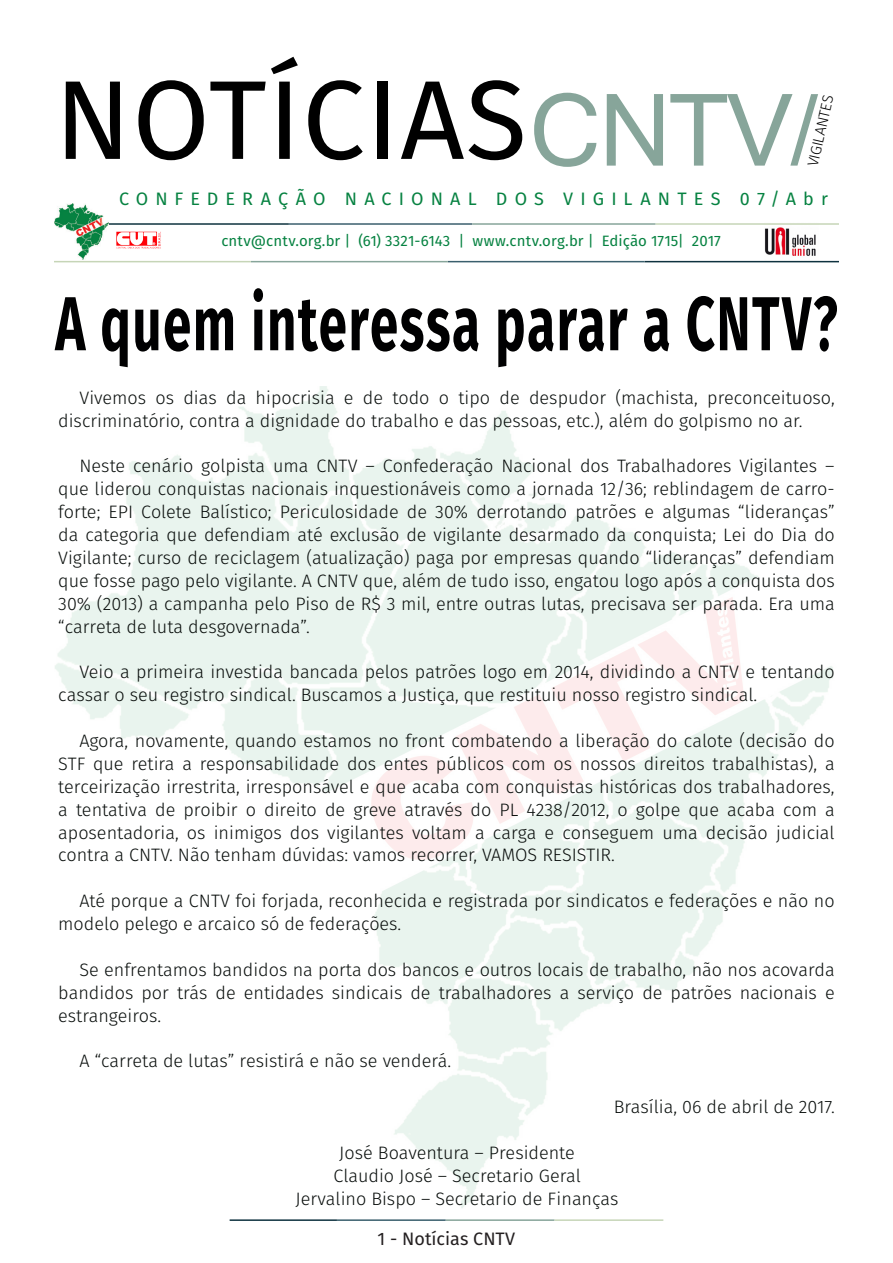
<style>
.page{position:relative;width:893px;height:1263px;background:#fff}
.page>*{position:absolute;margin:0;border:0;box-sizing:border-box;transform-origin:0 0}
.t1{font:112.2px "Fira Sans";letter-spacing:.01em;color:#000}
.t2{font:111px "Latha";color:#87a59a}
.t3{font:700 76.5px "Fira Sans";letter-spacing:.03em;color:#000001;scale:.67 1}
.t4{font:300 18px/23px "Fira Sans";color:#080d0b}
.t5{font:18px "Fira Sans";letter-spacing:.395em;color:#068241}
.t6{font:18px "Fira Sans";color:#231f20}
.t7{font:15px "Fira Sans";letter-spacing:.005em;color:#068241}
.t8{font:300 15px "Fira Sans";color:#000001}
</style>
<div class="page">
<hr style="left:230px;top:1219px;width:107px;height:2px;background:#0e323f">
<hr style="left:337px;top:1219px;width:109px;height:2px;background:#3a5f6d">
<hr style="left:446px;top:1219px;width:109px;height:2px;background:#87a59a">
<hr style="left:555px;top:1219px;width:108px;height:2px;background:#c6d5b7">
<img style="left:764px;top:227px;width:54px;height:34px">
<hr style="left:108px;top:223px;width:181px;height:2px;background:#0e323f">
<hr style="left:289px;top:223px;width:183px;height:2px;background:#3a5f6d">
<hr style="left:472px;top:223px;width:184px;height:2px;background:#87a59a">
<hr style="left:656px;top:223px;width:183px;height:2px;background:#c6d5b7">
<hr style="left:645px;top:261px;width:194px;height:1px;background:#0e323f">
<hr style="left:448px;top:261px;width:197px;height:1px;background:#3a5f6d">
<hr style="left:251px;top:261px;width:197px;height:1px;background:#87a59a">
<hr style="left:54px;top:261px;width:197px;height:1px;background:#c6d5b7">
<img style="left:54px;top:203px;width:54px;height:57px">
<img style="left:108px;top:222px;width:61px;height:27px">
<p class="t1" style="left:55px;top:35px;width:474px">NOTÍCIAS</p>
<p class="t2" style="left:529px;top:42px;width:290px">CNTV/</p>
<p class="t8" style="left:802px;top:164px;width:74px;rotate:-77deg">VIGILANTES</p>
<p class="t5" style="left:119px;top:185px;width:710px">CONFEDERAÇÃO NACIONAL DOS VIGILANTES 07/Abr</p>
<p class="t7" style="left:221px;top:230px;width:501px">cntv@cntv.org.br | (61) 3321-6143 | www.cntv.org.br | Edição 1715| 2017</p>
<p class="t3" style="left:55px;top:259px;width:1169px">A quem interessa parar a CNTV?</p>
<p class="t4" style="left:58px;top:386px;width:778px;text-indent:21px">Vivemos os dias da hipocrisia e de todo o tipo de despudor (machista, preconceituoso, discriminatório, contra a dignidade do trabalho e das pessoas, etc.), além do golpismo no ar.</p>
<p class="t4" style="left:58px;top:455px;width:778px;text-align:justify;text-indent:21px">Neste cenário golpista uma CNTV – Confederação Nacional dos Trabalhadores Vigilantes – que liderou conquistas nacionais inquestionáveis como a jornada 12/36; reblindagem de carro&shy;forte; EPI Colete Balístico; Periculosidade de 30% derrotando patrões e algumas “lideranças” da categoria que defendiam até exclusão de vigilante desarmado da conquista; Lei do Dia do Vigilante; curso de reciclagem (atualização) paga por empresas quando “lideranças” defendiam que fosse pago pelo vigilante. A CNTV que, além de tudo isso, engatou logo após a conquista dos 30% (2013) a campanha pelo Piso de R$ 3 mil, entre outras lutas, precisava ser parada. Era uma “carreta de luta desgovernada”.</p>
<p class="t4" style="left:58px;top:660px;width:778px;text-indent:21px">Veio a primeira investida bancada pelos patrões logo em 2014, dividindo a CNTV e tentando cassar o seu registro sindical. Buscamos a Justiça, que restituiu nosso registro sindical.</p>
<p class="t4" style="left:58px;top:729px;width:778px;text-align:justify;text-indent:21px">Agora, novamente, quando estamos no front combatendo a liberação do calote (decisão do STF que retira a responsabilidade dos entes públicos com os nossos direitos trabalhistas), a terceirização irrestrita, irresponsável e que acaba com conquistas históricas dos trabalhadores, a tentativa de proibir o direito de greve através do PL 4238/2012, o golpe que acaba com a aposentadoria, os inimigos dos vigilantes voltam a carga e conseguem uma decisão judicial contra a CNTV. Não tenham dúvidas: vamos recorrer, VAMOS RESISTIR.</p>
<p class="t4" style="left:58px;top:889px;width:778px;text-indent:21px">Até porque a CNTV foi forjada, reconhecida e registrada por sindicatos e federações e não no modelo pelego e arcaico só de federações.</p>
<p class="t4" style="left:58px;top:958px;width:778px;text-align:justify;text-indent:21px">Se enfrentamos bandidos na porta dos bancos e outros locais de trabalho, não nos acovarda bandidos por trás de entidades sindicais de trabalhadores a serviço de patrões nacionais e estrangeiros.</p>
<p class="t4" style="left:80px;top:1049px;width:373px">A “carreta de lutas” resistirá e não se venderá.</p>
<p class="t4" style="left:614px;top:1095px;width:222px">Brasília, 06 de abril de 2017.</p>
<p class="t4" style="left:339px;top:1141px;width:237px">José Boaventura – Presidente</p>
<p class="t4" style="left:333px;top:1164px;width:249px">Claudio José – Secretario Geral</p>
<p class="t4" style="left:296px;top:1187px;width:324px">Jervalino Bispo – Secretario de Finanças</p>
<p class="t6" style="left:378px;top:1225px;width:139px">1 - Notícias CNTV</p>
</div>
